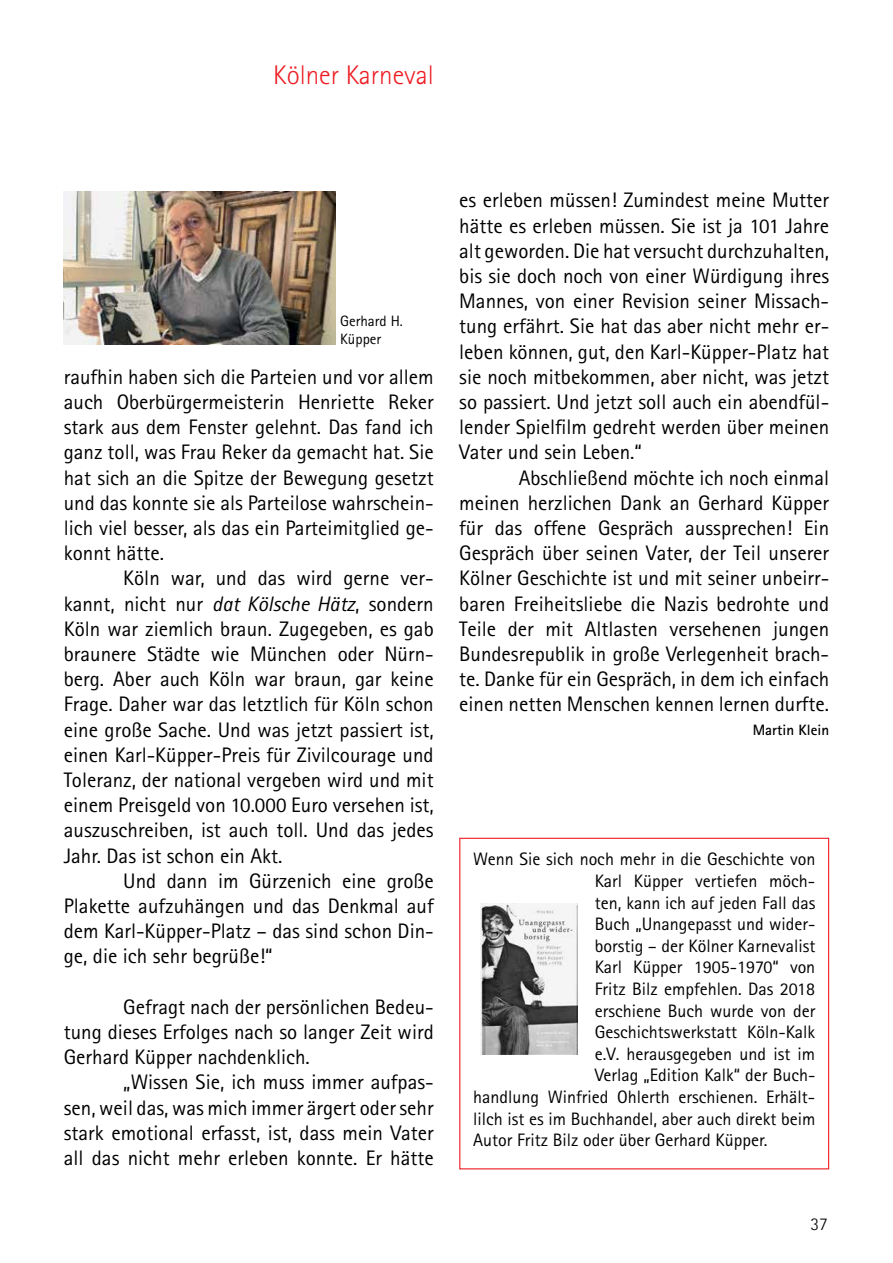
<style>
.page{position:relative;width:893px;height:1263px;background:#fff}
.page>*{position:absolute;margin:0;border:0;box-sizing:border-box;transform-origin:0 0}
.t1{font:300 27px "Rotis Sans Serif";color:#ed1d24}
.t2{font:21px/25.2px "Rotis Sans Serif";color:#000;text-align:justify}
.t3{font:18px "Rotis Sans Serif";color:#000}
.t4{font:300 18px "Rotis Sans Serif";color:#000}
.t5{font:15px/18px "Rotis Sans Serif";color:#000}
.t6{font:700 15px "Rotis Sans Serif";color:#000}
.s1{font-style:italic}
</style>
<div class="page">
<img style="left:64px;top:191px;width:272px;height:153px">
<img style="left:480px;top:903px;width:98px;height:151px">
<div style="left:459px;top:838px;width:370px;height:331px;border:1px solid #ed1d24"></div>
<p class="t1" style="left:273px;top:59px;width:162px">Kölner Karneval</p>
<p class="t5" style="left:340px;top:312px;width:64px">Gerhard H.<br>Küpper</p>
<p class="t2" style="left:64px;top:364px;width:371px">raufhin haben sich die Parteien und vor allem auch Oberbürgermeisterin Henriette Reker stark aus dem Fenster gelehnt. Das fand ich ganz toll, was Frau Reker da gemacht hat. Sie hat sich an die Spitze der Bewegung gesetzt und das konnte sie als Parteilose wahrschein&shy;lich viel besser, als das ein Parteimitglied ge&shy;konnt hätte.</p>
<p class="t2" style="left:64px;top:565px;width:371px;text-indent:60px">Köln war, und das wird gerne ver&shy;kannt, nicht nur <span class="s1">dat Kölsche Hätz</span>, sondern Köln war ziemlich braun. Zugegeben, es gab braunere Städte wie München oder Nürn&shy;berg. Aber auch Köln war braun, gar keine Frage. Daher war das letztlich für Köln schon eine große Sache. Und was jetzt passiert ist, einen Karl-Küpper-Preis für Zivilcourage und Toleranz, der national vergeben wird und mit einem Preisgeld von 10.000 Euro versehen ist, auszuschreiben, ist auch toll. Und das jedes Jahr. Das ist schon ein Akt.</p>
<p class="t2" style="left:64px;top:868px;width:371px;text-indent:60px">Und dann im Gürzenich eine große Plakette aufzuhängen und das Denkmal auf dem Karl-Küpper-Platz – das sind schon Din&shy;ge, die ich sehr begrüße!“</p>
<p class="t2" style="left:64px;top:994px;width:371px;text-indent:60px">Gefragt nach der persönlichen Bedeu&shy;tung dieses Erfolges nach so langer Zeit wird Gerhard Küpper nachdenklich.</p>
<p class="t2" style="left:64px;top:1069px;width:371px;text-indent:60px">„Wissen Sie, ich muss immer aufpas&shy;sen, weil das, was mich immer ärgert oder sehr stark emotional erfasst, ist, dass mein Vater all das nicht mehr erleben konnte. Er hätte</p>
<p class="t2" style="left:459px;top:187px;width:371px">es erleben müssen! Zumindest meine Mutter hätte es erleben müssen. Sie ist ja 101 Jahre alt geworden. Die hat versucht durchzuhalten, bis sie doch noch von einer Würdigung ihres Mannes, von einer Revision seiner Missach&shy;tung erfährt. Sie hat das aber nicht mehr er&shy;leben können, gut, den Karl-Küpper-Platz hat sie noch mitbekommen, aber nicht, was jetzt so passiert. Und jetzt soll auch ein abendfül&shy;lender Spielfilm gedreht werden über meinen Vater und sein Leben.“</p>
<p class="t2" style="left:459px;top:465px;width:371px;text-indent:60px">Abschließend möchte ich noch einmal meinen herzlichen Dank an Gerhard Küpper für das offene Gespräch aussprechen! Ein Gespräch über seinen Vater, der Teil unserer Kölner Geschichte ist und mit seiner unbeirr&shy;baren Freiheitsliebe die Nazis bedrohte und Teile der mit Altlasten versehenen jungen Bundesrepublik in große Verlegenheit brach&shy;te. Danke für ein Gespräch, in dem ich einfach einen netten Menschen kennen lernen durfte.</p>
<p class="t6" style="left:753px;top:720px;width:78px">Martin Klein</p>
<p class="t3" style="left:473px;top:849px;width:344px">Wenn Sie sich noch mehr in die Geschichte von</p>
<p class="t3" style="left:595px;top:870px;width:222px">Karl Küpper vertiefen möch-</p>
<p class="t3" style="left:595px;top:892px;width:222px">ten, kann ich auf jeden Fall das</p>
<p class="t3" style="left:595px;top:913px;width:222px">Buch „Unangepasst und wider-</p>
<p class="t3" style="left:595px;top:935px;width:222px">borstig – der Kölner Karnevalist</p>
<p class="t3" style="left:595px;top:957px;width:222px">Karl Küpper 1905-1970“ von</p>
<p class="t3" style="left:595px;top:978px;width:222px">Fritz Bilz empfehlen. Das 2018</p>
<p class="t3" style="left:595px;top:1000px;width:222px">erschiene Buch wurde von der</p>
<p class="t3" style="left:595px;top:1021px;width:222px">Geschichtswerkstatt Köln-Kalk</p>
<p class="t3" style="left:595px;top:1043px;width:222px">e.V. herausgegeben und ist im</p>
<p class="t3" style="left:595px;top:1065px;width:222px">Verlag „Edition Kalk“ der Buch-</p>
<p class="t3" style="left:473px;top:1086px;width:344px">handlung Winfried Ohlerth erschienen. Erhält-</p>
<p class="t3" style="left:473px;top:1108px;width:344px">lilch ist es im Buchhandel, aber auch direkt beim</p>
<p class="t3" style="left:473px;top:1129px;width:296px">Autor Fritz Bilz oder über Gerhard Küpper.</p>
<p class="t4" style="left:810px;top:1213px;width:19px">37</p>
</div>
